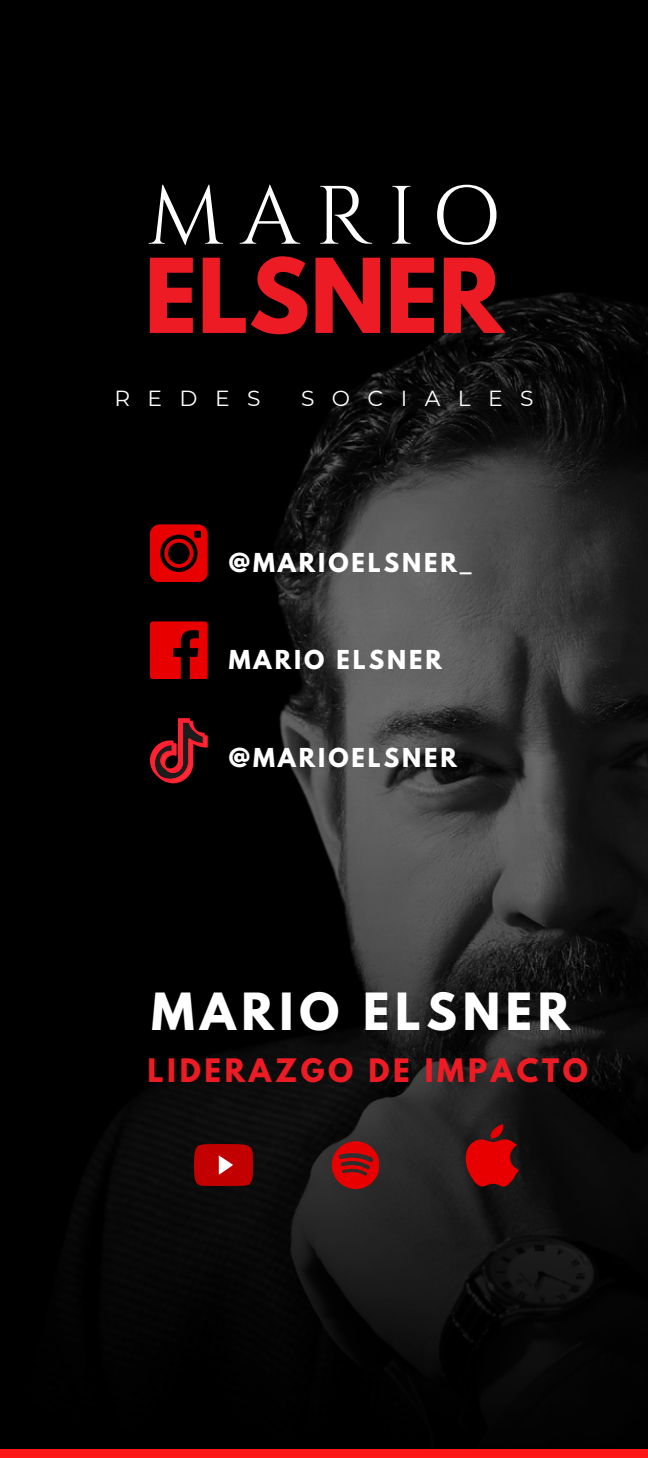
<style>
.page{position:relative;width:648px;height:1458px;background:#fff}
.page>*{position:absolute;margin:0;border:0;box-sizing:border-box;transform-origin:0 0}
.t1{font:700 91.35px "League Spartan";color:#ed1c24}
.t2{font:82.58px "Cinzel";letter-spacing:.195em;color:#fff}
.t3{font:700 45.45px "League Spartan";letter-spacing:.125em;color:#fff}
.t4{font:700 28.8px "League Spartan";letter-spacing:.125em;color:#ed1c24}
.t5{font:700 23.18px "League Spartan";letter-spacing:.125em;color:#fff}
.t6{font:21.82px "Montserrat";letter-spacing:.8em;color:#fff}
</style>
<div class="page">
<img style="left:0;top:0;width:648px;height:1450px">
<div style="left:0;top:1450px;width:648px;height:8px;background:#ff1616"></div>
<svg style="left:150px;top:524px;width:57px;height:58px;background:#a60000"></svg>
<div style="left:150px;top:621px;width:57px;height:58px;background:#e80000;border-radius:3px"></div>
<svg style="left:173px;top:630px;width:26px;height:49px"></svg>
<svg style="left:150px;top:718px;width:57px;height:66px;background:#591015"></svg>
<img style="left:195px;top:1145px;width:57px;height:40px">
<svg style="left:332px;top:1141px;width:47px;height:47px;background:#a51010"></svg>
<svg style="left:459px;top:1114px;width:67px;height:84px;background:#611"></svg>
<h1 class="t2" style="left:147px;top:164px;width:355px">MARIO</h1>
<p class="t1" style="left:144px;top:251px;width:361px">ELSNER</p>
<p class="t6" style="left:114px;top:385px;width:148px">REDES</p>
<p class="t6" style="left:301px;top:385px;width:234px">SOCIALES</p>
<p class="t5" style="left:229px;top:552px;width:244px">@MARIOELSNER_</p>
<p class="t5" style="left:229px;top:649px;width:215px">MARIO ELSNER</p>
<p class="t5" style="left:229px;top:746px;width:230px">@MARIOELSNER</p>
<p class="t3" style="left:151px;top:989px;width:421px">MARIO ELSNER</p>
<p class="t4" style="left:147px;top:1056px;width:442px">LIDERAZGO DE IMPACTO</p>
</div>
